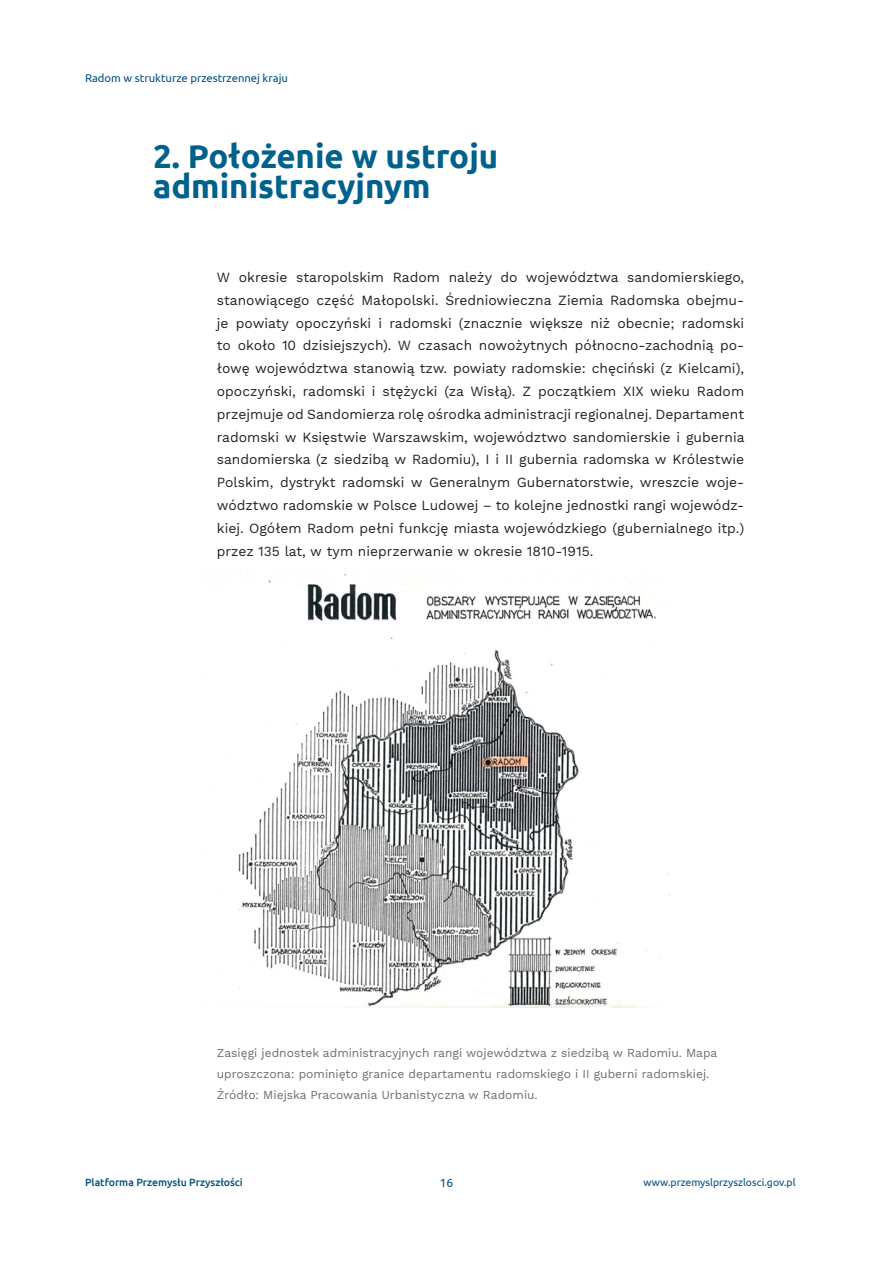
<style>
.page{position:relative;width:893px;height:1263px;background:#fff}
.page>*{position:absolute;margin:0;border:0;box-sizing:border-box;transform-origin:0 0}
.Tytuły_WIększe{font:700 33px/30px "Ubuntu";color:#00618c}
.NORMALNY{font:13.8px/22.8px "Work Sans";color:#231f20;text-align:justify}
.podpis_pod_obrazkiem{font:12px/21px "Work Sans";color:#6c6d70}
.t1{font:12px "Ubuntu";color:#005381}
.t2{font:11.25px "Ubuntu";color:#005381}
.t3{font:10.5px "Ubuntu";color:#005381}
.t4{font:500 10.5px "Ubuntu";color:#005381}
</style>
<div class="page">
<img style="left:238px;top:574px;width:433px;height:434px">
<p class="t2" style="left:85px;top:71px;width:204px">Radom w strukturze przestrzennej kraju</p>
<p class="Tytuły_WIększe" style="left:153px;top:141px;width:347px">2. Położenie w ustroju administracyjnym</p>
<p class="NORMALNY" style="left:217px;top:267px;width:529px">W okresie staropolskim Radom należy do województwa sandomierskiego, stanowiącego część Małopolski. Średniowieczna Ziemia Radomska obejmu&shy;je powiaty opoczyński i radomski (znacznie większe niż obecnie; radomski to około 10 dzisiejszych). W czasach nowożytnych północno-zachodnią po&shy;łowę województwa stanowią tzw. powiaty radomskie: chęciński (z Kielcami), opoczyński, radomski i stężycki (za Wisłą). Z początkiem XIX wieku Radom przejmuje od Sandomierza rolę ośrodka administracji regionalnej. Departament radomski w Księstwie Warszawskim, województwo sandomierskie i gubernia sandomierska (z siedzibą w Radomiu), I i II gubernia radomska w Królestwie Polskim, dystrykt radomski w Generalnym Gubernatorstwie, wreszcie woje&shy;wództwo radomskie w Polsce Ludowej – to kolejne jednostki rangi wojewódz&shy;kiej. Ogółem Radom pełni funkcję miasta wojewódzkiego (gubernialnego itp.) przez 135 lat, w tym nieprzerwanie w okresie 1810-1915.</p>
<p class="podpis_pod_obrazkiem" style="left:217px;top:1043px;width:502px">Zasięgi jednostek administracyjnych rangi województwa z siedzibą w Radomiu. Mapa uproszczona: pominięto granice departamentu radomskiego i II guberni radomskiej.<br>Źródło: Miejska Pracowania Urbanistyczna w Radomiu.</p>
<p class="t4" style="left:85px;top:1176px;width:159px">Platforma Przemysłu Przyszłości</p>
<p class="t1" style="left:440px;top:1176px;width:15px">16</p>
<p class="t3" style="left:643px;top:1176px;width:154px">www.przemyslprzyszlosci.gov.pl</p>
</div>
